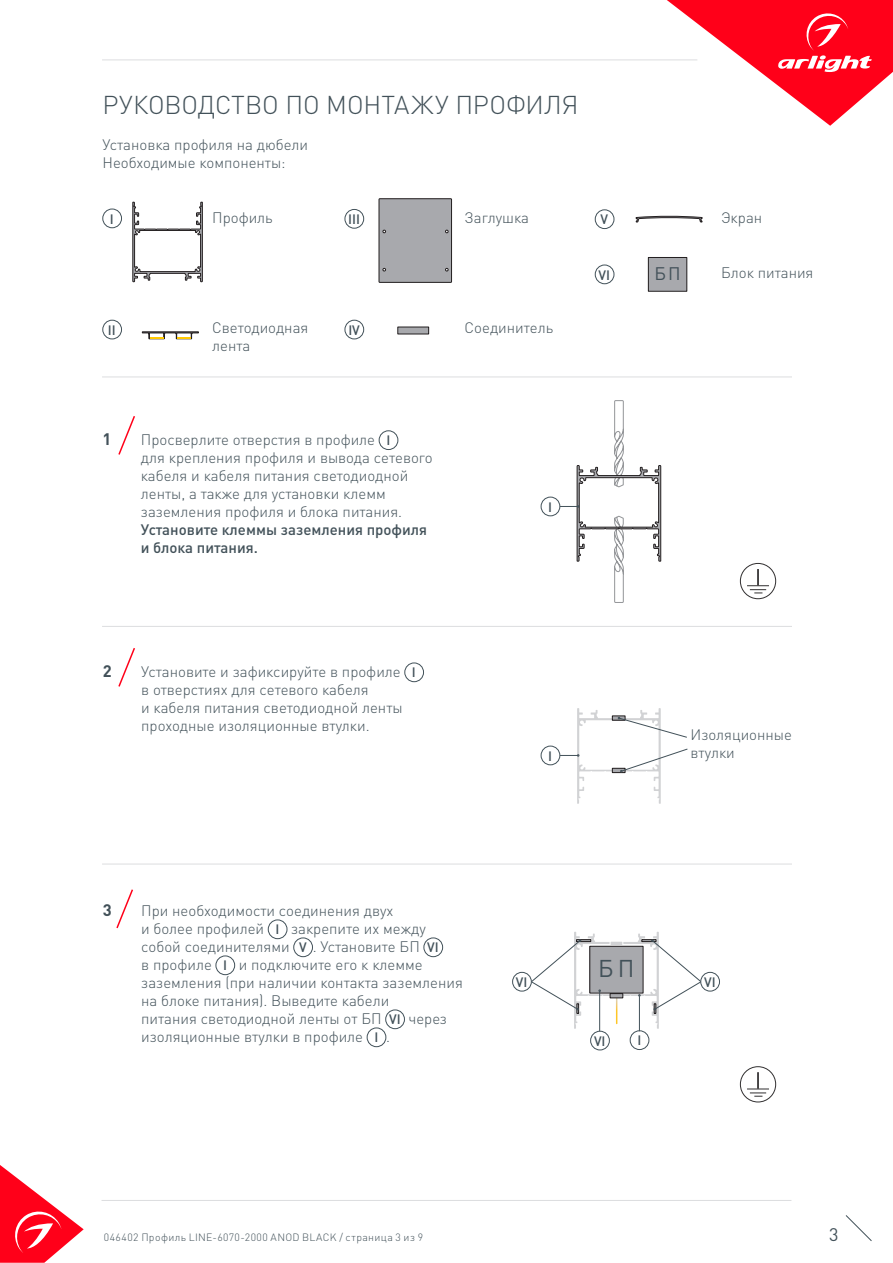
<style>
.page{position:relative;width:893px;height:1263px;background:#fff}
.page>*{position:absolute;margin:0;border:0;box-sizing:border-box;transform-origin:0 0}
.t1{font:300 25.5px "DIN Pro";letter-spacing:-.005em;color:#425159}
.t2{font:24px "DIN Pro";color:#425159}
.t3{font:18px "DIN Pro";color:#425159}
.t4{font:700 16.5px "DIN Pro";color:#425159}
.t5{font:300 15px/18px "DIN Pro";color:#425159}
.t6{font:500 13.5px "DIN Pro";color:#425159}
.t7{font:300 10.5px "DIN Pro";letter-spacing:.04em;color:#425159}
.s1{font-weight:500}
</style>
<div class="page">
<svg style="left:0;top:1165px;width:84px;height:98px"></svg>
<svg style="left:845px;top:1215px;width:27px;height:26px"></svg>
<svg style="left:667px;top:0;width:226px;height:126px"></svg>
<hr style="left:102px;top:60px;width:595px;height:1px;background:#dcdddf">
<hr style="left:102px;top:1200px;width:689px;height:1px;background:#dcdddf">
<hr style="left:102px;top:377px;width:690px;height:1px;background:#dcdddf">
<hr style="left:102px;top:626px;width:690px;height:1px;background:#dcdddf">
<hr style="left:102px;top:864px;width:690px;height:1px;background:#dcdddf">
<div style="left:103px;top:209px;width:19px;height:19px;border:1px solid #425159;border-radius:50%"></div>
<div style="left:345px;top:209px;width:19px;height:19px;border:1px solid #425159;border-radius:50%"></div>
<div style="left:595px;top:210px;width:19px;height:19px;border:1px solid #425159;border-radius:50%"></div>
<div style="left:103px;top:320px;width:19px;height:19px;border:1px solid #425159;border-radius:50%"></div>
<div style="left:405px;top:663px;width:19px;height:19px;border:1px solid #425159;border-radius:50%"></div>
<div style="left:268px;top:920px;width:19px;height:19px;border:1px solid #425159;border-radius:50%"></div>
<div style="left:294px;top:938px;width:19px;height:19px;border:1px solid #425159;border-radius:50%"></div>
<div style="left:424px;top:938px;width:19px;height:19px;border:1px solid #425159;border-radius:50%"></div>
<div style="left:216px;top:956px;width:19px;height:19px;border:1px solid #425159;border-radius:50%"></div>
<div style="left:385px;top:1010px;width:20px;height:19px;border:1px solid #425159;border-radius:50%"></div>
<div style="left:367px;top:1028px;width:19px;height:19px;border:1px solid #425159;border-radius:50%"></div>
<div style="left:379px;top:431px;width:19px;height:19px;border:1px solid #425159;border-radius:50%"></div>
<svg style="left:118px;top:648px;width:17px;height:39px"></svg>
<svg style="left:116px;top:889px;width:17px;height:40px"></svg>
<svg style="left:118px;top:416px;width:17px;height:39px"></svg>
<div style="left:345px;top:320px;width:19px;height:19px;border:1px solid #425159;border-radius:50%"></div>
<div style="left:595px;top:265px;width:19px;height:19px;border:1px solid #425159;border-radius:50%"></div>
<div style="left:648px;top:257px;width:39px;height:34px;background:#a8a9ad"></div>
<div style="left:648px;top:257px;width:39px;height:34px;border:1px solid #231f20"></div>
<div style="left:740px;top:563px;width:36px;height:36px;border:1px solid #312f30;border-radius:50%"></div>
<svg style="left:747px;top:569px;width:22px;height:24px"></svg>
<div style="left:740px;top:1066px;width:36px;height:36px;border:1px solid #312f30;border-radius:50%"></div>
<svg style="left:747px;top:1072px;width:22px;height:25px"></svg>
<div style="left:398px;top:327px;width:31px;height:7px;background:#a8a9ad"></div>
<svg style="left:133px;top:202px;width:70px;height:80px"></svg>
<svg style="left:379px;top:198px;width:73px;height:85px"></svg>
<svg style="left:636px;top:216px;width:66px;height:6px"></svg>
<div style="left:541px;top:497px;width:19px;height:19px;border:1px solid #425159;border-radius:50%"></div>
<div style="left:541px;top:746px;width:19px;height:19px;border:1px solid #425159;border-radius:50%"></div>
<svg style="left:560px;top:400px;width:101px;height:203px"></svg>
<svg style="left:560px;top:708px;width:128px;height:96px"></svg>
<div style="left:630px;top:1030px;width:19px;height:20px;border:1px solid #425159;border-radius:50%"></div>
<div style="left:590px;top:1031px;width:20px;height:19px;border:1px solid #425159;border-radius:50%"></div>
<hr style="left:599px;top:991px;width:1px;height:40px;background:#425159">
<hr style="left:639px;top:996px;width:1px;height:35px;background:#425159">
<svg style="left:531px;top:932px;width:170px;height:97px"></svg>
<div style="left:701px;top:972px;width:19px;height:19px;border:1px solid #425159;border-radius:50%"></div>
<div style="left:512px;top:972px;width:19px;height:19px;border:1px solid #425159;border-radius:50%"></div>
<svg style="left:142px;top:332px;width:57px;height:7px"></svg>
<p class="t1" style="left:103px;top:87px;width:477px">РУКОВОДСТВО ПО МОНТАЖУ ПРОФИЛЯ</p>
<p class="t5" style="left:103px;top:134px;width:207px">Установка профиля на дюбели</p>
<p class="t5" style="left:103px;top:152px;width:185px">Необходимые компоненты:</p>
<p class="t5" style="left:465px;top:208px;width:66px">Заглушка</p>
<p class="t5" style="left:212px;top:208px;width:62px">Профиль</p>
<p class="t6" style="left:110px;top:209px;width:5px">I</p>
<p class="t6" style="left:348px;top:210px;width:13px">III</p>
<p class="t6" style="left:601px;top:210px;width:9px">V</p>
<p class="t6" style="left:599px;top:265px;width:13px">VI</p>
<p class="t3" style="left:654px;top:261px;width:28px">БП</p>
<p class="t6" style="left:108px;top:321px;width:9px">II</p>
<p class="t5" style="left:212px;top:318px;width:98px">Светодиодная лента</p>
<p class="t6" style="left:348px;top:321px;width:13px">IV</p>
<p class="t5" style="left:465px;top:318px;width:90px">Соединитель</p>
<p class="t4" style="left:103px;top:427px;width:10px">1</p>
<p class="t5" style="left:141px;top:430px;width:236px">Просверлите отверстия в профиле</p>
<p class="t6" style="left:386px;top:431px;width:5px">I</p>
<p class="t5" style="left:141px;top:448px;width:293px">для крепления профиля и вывода сетевого кабеля и кабеля питания светодиодной ленты, а также для установки клемм заземления профиля и блока питания.<br><span class="s1">Установите клеммы заземления профиля и блока питания.</span></p>
<p class="t6" style="left:548px;top:498px;width:5px">I</p>
<p class="t5" style="left:721px;top:208px;width:43px">Экран</p>
<p class="t5" style="left:721px;top:263px;width:94px">Блок питания</p>
<p class="t4" style="left:103px;top:660px;width:10px">2</p>
<p class="t5" style="left:141px;top:662px;width:261px">Установите и зафиксируйте в профиле</p>
<p class="t6" style="left:412px;top:663px;width:5px">I</p>
<p class="t5" style="left:141px;top:680px;width:263px">в отверстиях для сетевого кабеля<br>и кабеля питания светодиодной ленты проходные изоляционные втулки.</p>
<p class="t6" style="left:548px;top:746px;width:5px">I</p>
<p class="t5" style="left:691px;top:725px;width:103px">Изоляционные</p>
<p class="t5" style="left:691px;top:743px;width:46px">втулки</p>
<p class="t4" style="left:103px;top:898px;width:10px">3</p>
<p class="t5" style="left:141px;top:901px;width:254px">При необходимости соединения двух и более профилей</p>
<p class="t6" style="left:275px;top:920px;width:5px">I</p>
<p class="t5" style="left:291px;top:919px;width:136px">закрепите их между</p>
<p class="t5" style="left:141px;top:937px;width:150px">собой соединителями</p>
<p class="t6" style="left:299px;top:938px;width:9px">V</p>
<p class="t5" style="left:313px;top:937px;width:109px">. Установите БП</p>
<p class="t6" style="left:427px;top:938px;width:13px">VI</p>
<p class="t5" style="left:141px;top:955px;width:72px">в профиле</p>
<p class="t6" style="left:223px;top:956px;width:5px">I</p>
<p class="t5" style="left:141px;top:955px;width:323px;text-indent:97px">и подключите его к клемме заземления (при наличии контакта заземления на блоке питания). Выведите кабели<br>питания светодиодной ленты от БП</p>
<p class="t6" style="left:389px;top:1010px;width:13px">VI</p>
<p class="t5" style="left:408px;top:1009px;width:40px">через</p>
<p class="t5" style="left:141px;top:1027px;width:223px">изоляционные втулки в профиле</p>
<p class="t6" style="left:374px;top:1028px;width:5px">I</p>
<p class="t5" style="left:386px;top:1027px;width:5px">.</p>
<p class="t2" style="left:598px;top:951px;width:38px">БП</p>
<p class="t6" style="left:516px;top:973px;width:13px">VI</p>
<p class="t6" style="left:704px;top:973px;width:13px">VI</p>
<p class="t6" style="left:594px;top:1032px;width:13px">VI</p>
<p class="t6" style="left:637px;top:1031px;width:5px">I</p>
<p class="t7" style="left:104px;top:1230px;width:321px">046402 Профиль LINE-6070-2000 ANOD BLACK / страница 3 из 9</p>
<p class="t3" style="left:829px;top:1222px;width:11px">3</p>
</div>
